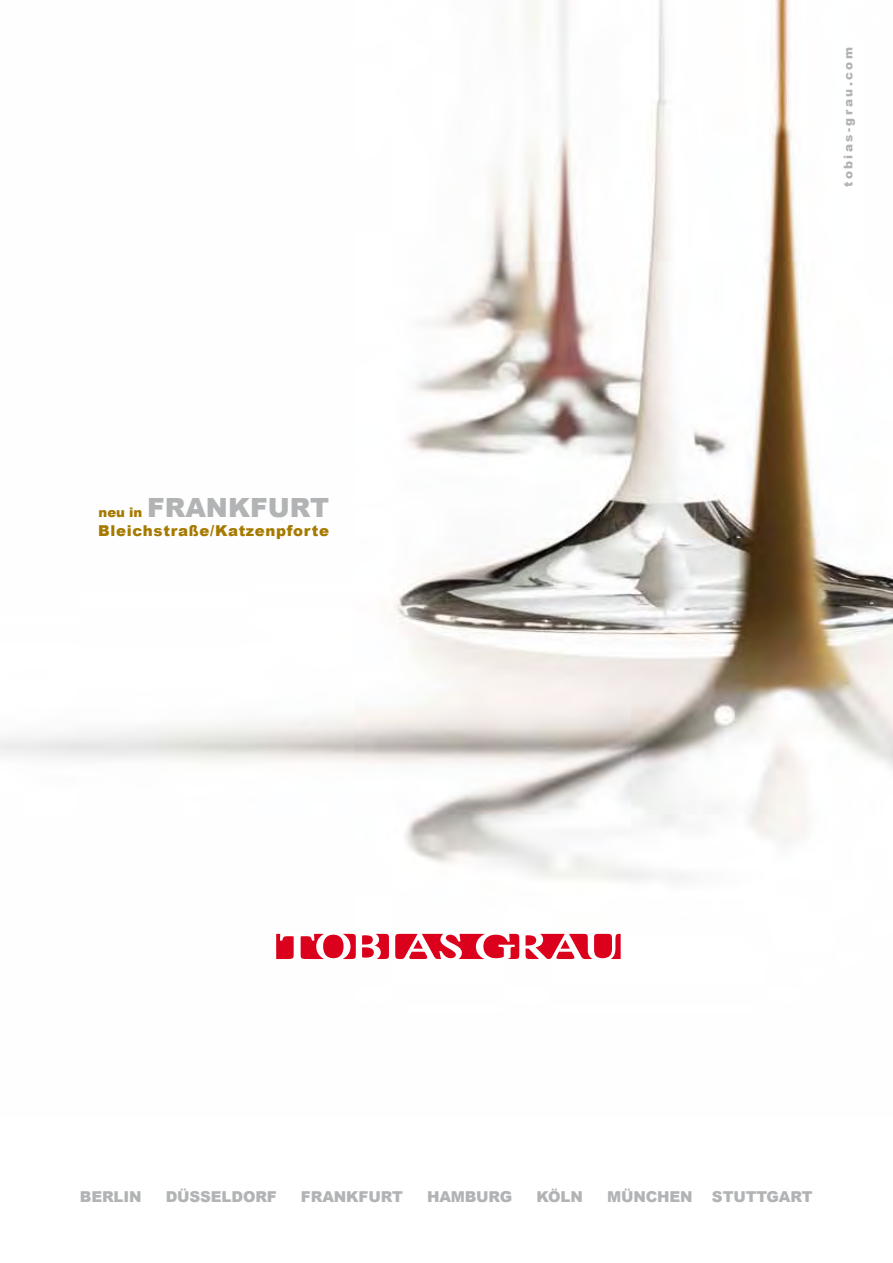
<style>
.page{position:relative;width:893px;height:1263px;background:#fff}
.page>*{position:absolute;margin:0;border:0;box-sizing:border-box;transform-origin:0 0}
.t1{font:900 26.4px "Arial";color:#b1b3b4}
.t2{font:900 15px "Arial";letter-spacing:-.01em;color:#b1b3b4}
.t3{font:900 15px "Arial";letter-spacing:.045em;color:#a67a00}
.t4{font:900 12px "Arial";letter-spacing:.2em;color:#b1b3b4}
.s1{font-size:13.2px;color:#a67a00}
</style>
<div class="page">
<img style="left:0;top:0;width:893px;height:934px">
<svg style="left:276px;top:934px;width:18px;height:25px"></svg>
<svg style="left:301px;top:934px;width:55px;height:25px"></svg>
<svg style="left:362px;top:934px;width:27px;height:25px"></svg>
<svg style="left:395px;top:934px;width:124px;height:25px"></svg>
<svg style="left:526px;top:934px;width:95px;height:25px"></svg>
<h1 class="t1" style="left:99px;top:488px;width:232px"><span class="s1">NEU IN</span> FRANKFURT</h1>
<p class="t3" style="left:98px;top:520px;width:232px">BLEICHSTRAßE/KATZENPFORTE</p>
<p class="t4" style="left:839px;top:187px;width:142px;rotate:-90deg">TOBIAS-GRAU.COM</p>
<p class="t2" style="left:80px;top:1186px;width:63px">BERLIN</p>
<p class="t2" style="left:166px;top:1186px;width:113px">DÜSSELDORF</p>
<p class="t2" style="left:301px;top:1186px;width:103px">FRANKFURT</p>
<p class="t2" style="left:427px;top:1186px;width:87px">HAMBURG</p>
<p class="t2" style="left:536px;top:1186px;width:48px">KÖLN</p>
<p class="t2" style="left:607px;top:1186px;width:87px">MÜNCHEN</p>
<p class="t2" style="left:712px;top:1186px;width:102px">STUTTGART</p>
</div>
